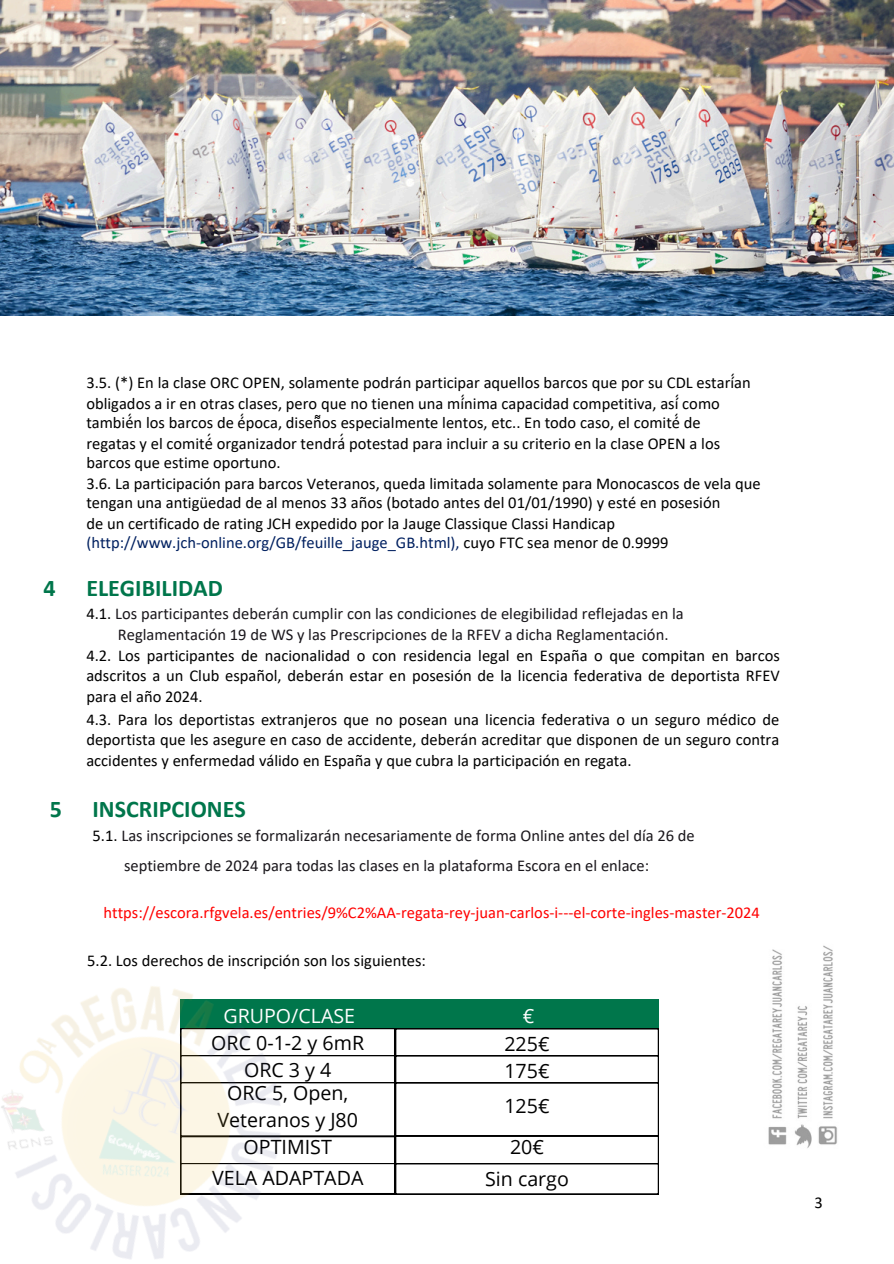
<style>
.page{position:relative;width:894px;height:1264px;background:#fff}
.page>*{position:absolute;margin:0;border:0;box-sizing:border-box;transform-origin:0 0}
.t1{font:700 24px "Calibri";color:#00764b}
.t2{font:19.65px/26.7px "Open Sans";color:#000;text-align:center}
.t3{font:19.65px "Open Sans";color:#fff}
.t4{font:16.5px/20.2px "Calibri";color:#000}
.t5{font:16.5px "Calibri";color:#1a171c}
.t6{font:16.5px "Calibri";color:#f00}
.t7{font:16.5px "Calibri";color:#002060}
.s1{color:#000}
</style>
<div class="page">
<img style="left:0;top:0;width:893px;height:315px">
<div style="left:180px;top:999px;width:478px;height:30px;background:#00764b"></div>
<svg style="left:429px;top:1028px;width:229px;height:166px"></svg>
<img style="left:1px;top:986px;width:428px;height:273px">
<img style="left:768px;top:945px;width:69px;height:203px">
<p class="t4" style="left:86px;top:373px;width:665px">3.5. (*) En la clase ORC OPEN, solamente podrán participar aquellos barcos que por su CDL estarí́aí́ n</p>
<h1 class="t4" style="left:86px;top:395px;width:634px">obligados a ir en otras clases, pero que no tienen una mí́ní́ ima capacidad competitiva, así́ como</h1>
<p class="t4" style="left:86px;top:414px;width:589px">tambié́n los barcos de é́poca, diseñ̃os especialmente lentos, etc.. En todo caso, el comité́</p>
<p class="t4" style="left:86px;top:414px;width:635px;text-indent:597px">de regatas y el comité́ organizador tendrá́ potestad para incluir a su criterio en la clase OPEN a los</p>
<p class="t4" style="left:86px;top:453px;width:196px">barcos que estime oportuno.</p>
<p class="t4" style="left:86px;top:475px;width:675px">3.6. La participación para barcos Veteranos, queda limitada solamente para Monocascos de vela que</p>
<p class="t4" style="left:86px;top:494px;width:635px">tengan una antigüedad de al menos 33 años (botado antes del 01/01/1990) y esté en posesión</p>
<p class="t4" style="left:86px;top:514px;width:530px">de un certificado de rating JCH expedido por la Jauge Classique Classi Handicap</p>
<h2 class="t7" style="left:86px;top:535px;width:583px">(http://www.jch-online.org/GB/feuille_jauge_GB.html), <span class="s1">cuyo FTC sea menor de 0.9999</span></h2>
<h3 class="t1" style="left:44px;top:578px;width:14px">4</h3>
<h3 class="t1" style="left:86px;top:578px;width:138px">ELEGIBILIDAD</h3>
<p class="t5" style="left:86px;top:606px;width:599px"><span class="s1">4.1.</span> Los participantes deberán cumplir con las condiciones de elegibilidad reflejadas en la</p>
<p class="t5" style="left:118px;top:627px;width:552px">Reglamentación 19 de WS y las Prescripciones de la RFEV a dicha Reglamentación.</p>
<p class="t4" style="left:86px;top:647px;width:694px">4.2. Los participantes de nacionalidad o con residencia legal en España o que compitan en barcos adscritos a un Club español, deberán estar en posesión de la licencia federativa de deportista RFEV</p>
<p class="t4" style="left:86px;top:687px;width:118px">para el año 2024.</p>
<p class="t4" style="left:86px;top:710px;width:694px">4.3. Para los deportistas extranjeros que no posean una licencia federativa o un seguro médico de deportista que les asegure en caso de accidente, deberán acreditar que disponen de un seguro contra</p>
<p class="t4" style="left:86px;top:751px;width:546px">accidentes y enfermedad válido en España y que cubra la participación en regata.</p>
<h3 class="t1" style="left:50px;top:798px;width:14px">5</h3>
<h2 class="t1" style="left:93px;top:798px;width:155px">INSCRIPCIONES</h2>
<h2 class="t5" style="left:93px;top:829px;width:603px"><span class="s1">5.1.</span> Las inscripciones se formalizarán necesariamente de forma Online antes del día 26 de</h2>
<p class="t5" style="left:124px;top:858px;width:526px">septiembre de 2024 para todas las clases en la plataforma Escora en el enlace:</p>
<h3 class="t6" style="left:103px;top:905px;width:657px">https://escora.rfgvela.es/entries/9%C2%AA-regata-rey-juan-carlos-i---el-corte-ingles-master-2024</h3>
<h3 class="t4" style="left:87px;top:952px;width:340px">5.2. Los derechos de inscripción son los siguientes:</h3>
<p class="t3" style="left:223px;top:1001px;width:133px">GRUPO/CLASE</p>
<p class="t3" style="left:522px;top:1002px;width:13px">€</p>
<h3 class="t2" style="left:211px;top:1029px;width:154px">ORC 0-1-2 y 6mR</h3>
<h3 class="t2" style="left:244px;top:1056px;width:89px">ORC3y4</h3>
<h3 class="t2" style="left:217px;top:1078px;width:142px">ORC 5, Open,<br>Veteranos y J80</h3>
<p class="t2" style="left:212px;top:1130px;width:153px;line-height:31.3px">OPTIMIST<br>VELA ADAPTADA</p>
<p class="t2" style="left:504px;top:1029px;width:47px;text-align:left">225€<br>175€</p>
<p class="t2" style="left:504px;top:1084px;width:47px;line-height:41.1px;text-align:left">125€<br>20€</p>
<p class="t2" style="left:485px;top:1164px;width:85px">Sin cargo</p>
<p class="t4" style="left:814px;top:1193px;width:10px">3</p>
</div>
